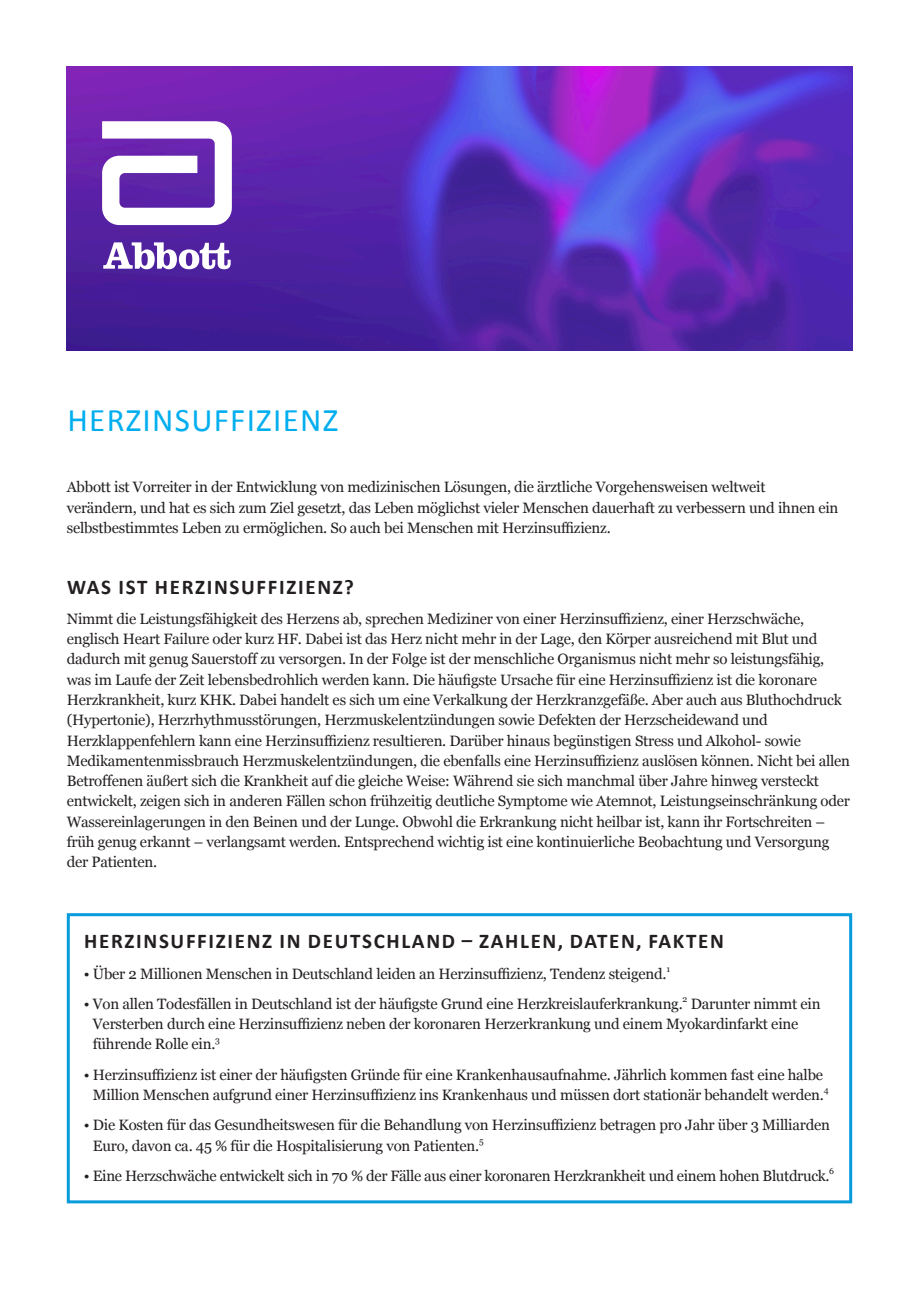
<style>
.page{position:relative;width:919px;height:1289px;background:#fff}
.page>*{position:absolute;margin:0;border:0;box-sizing:border-box;transform-origin:0 0}
.t1{font:33px "Calibri";letter-spacing:.04em;color:#00aeef}
.t2{font:700 21px "Calibri";letter-spacing:.08em;color:#231f20}
.t3{font:15px/20.2px "Georgia";letter-spacing:-.015em;color:#231f20}
.t4{font:8.7px "Georgia";color:#231f20}
</style>
<div class="page">
<img style="left:67px;top:67px;width:785px;height:283px">
<svg style="left:102px;top:121px;width:130px;height:104px"></svg>
<svg style="left:103px;top:242px;width:128px;height:27px"></svg>
<div style="left:67px;top:913px;width:785px;height:290px;border:3px solid #069bda"></div>
<h1 class="t1" style="left:67px;top:399px;width:272px">HERZINSUFFIZIENZ</h1>
<p class="t3" style="left:67px;top:476px;width:773px">Abbott ist Vorreiter in der Entwicklung von medizinischen Lösungen, die ärztliche Vorgehensweisen weltweit verändern, und hat es sich zum Ziel gesetzt, das Leben möglichst vieler Menschen dauerhaft zu verbessern und ihnen ein selbstbestimmtes Leben zu ermöglichen. So auch bei Menschen mit Herzinsuffizienz.</p>
<h2 class="t2" style="left:67px;top:573px;width:288px">WAS IST HERZINSUFFIZIENZ?</h2>
<p class="t3" style="left:67px;top:608px;width:784px">Nimmt die Leistungsfähigkeit des Herzens ab, sprechen Mediziner von einer Herzinsuffizienz, einer Herzschwäche, englisch Heart Failure oder kurz HF. Dabei ist das Herz nicht mehr in der Lage, den Körper ausreichend mit Blut und dadurch mit genug Sauerstoff zu versorgen. In der Folge ist der menschliche Organismus nicht mehr so leistungsfähig, was im Laufe der Zeit lebensbedrohlich werden kann. Die häufigste Ursache für eine Herzinsuffizienz ist die koronare Herzkrankheit, kurz KHK. Dabei handelt es sich um eine Verkalkung der Herzkranzgefäße. Aber auch aus Bluthochdruck (Hypertonie), Herzrhythmusstörungen, Herzmuskelentzündungen sowie Defekten der Herzscheidewand und Herzklappenfehlern kann eine Herzinsuffizienz resultieren. Darüber hinaus begünstigen Stress und Alkohol- sowie Medikamentenmissbrauch Herzmuskelentzündungen, die ebenfalls eine Herzinsuffizienz auslösen können. Nicht bei allen Betroffenen äußert sich die Krankheit auf die gleiche Weise: Während sie sich manchmal über Jahre hinweg versteckt entwickelt, zeigen sich in anderen Fällen schon frühzeitig deutliche Symptome wie Atemnot, Leistungseinschränkung oder Wassereinlagerungen in den Beinen und der Lunge. Obwohl die Erkrankung nicht heilbar ist, kann ihr Fortschreiten – früh genug erkannt – verlangsamt werden. Entsprechend wichtig ist eine kontinuierliche Beobachtung und Versorgung der Patienten.</p>
<h2 class="t2" style="left:84px;top:927px;width:641px">HERZINSUFFIZIENZ IN DEUTSCHLAND – ZAHLEN, DATEN, FAKTEN</h2>
<p class="t3" style="left:84px;top:962px;width:584px">• Über 2 Millionen Menschen in Deutschland leiden an Herzinsuffizienz, Tendenz steigend.</p>
<p class="t4" style="left:666px;top:962px;width:5px">1</p>
<p class="t3" style="left:84px;top:992px;width:600px">• Von allen Todesfällen in Deutschland ist der häufigste Grund eine Herzkreislauferkrankung.</p>
<p class="t4" style="left:682px;top:992px;width:6px">2</p>
<p class="t3" style="left:93px;top:992px;width:729px;text-indent:598px">Darunter nimmt ein<br>Versterben durch eine Herzinsuffizienz neben der koronaren Herzerkrankung und einem Myokardinfarkt eine führende Rolle ein.</p>
<p class="t4" style="left:215px;top:1033px;width:6px">3</p>
<p class="t3" style="left:84px;top:1063px;width:741px;text-align:right">• Herzinsuffizienz ist einer der häufigsten Gründe für eine Krankenhausaufnahme. Jährlich kommen fast eine halbe<br>Million Menschen aufgrund einer Herzinsuffizienz ins Krankenhaus und müssen dort stationär behandelt werden.</p>
<p class="t4" style="left:823px;top:1083px;width:6px">4</p>
<p class="t3" style="left:93px;top:1114px;width:738px;text-indent:-9px">• Die Kosten für das Gesundheitswesen für die Behandlung von Herzinsuffizienz betragen pro Jahr über 3 Milliarden<br>Euro, davon ca. 45 % für die Hospitalisierung von Patienten.</p>
<p class="t4" style="left:479px;top:1134px;width:6px">5</p>
<p class="t3" style="left:84px;top:1165px;width:747px">• Eine Herzschwäche entwickelt sich in 70 % der Fälle aus einer koronaren Herzkrankheit und einem hohen Blutdruck.</p>
<p class="t4" style="left:829px;top:1164px;width:6px">6</p>
</div>
